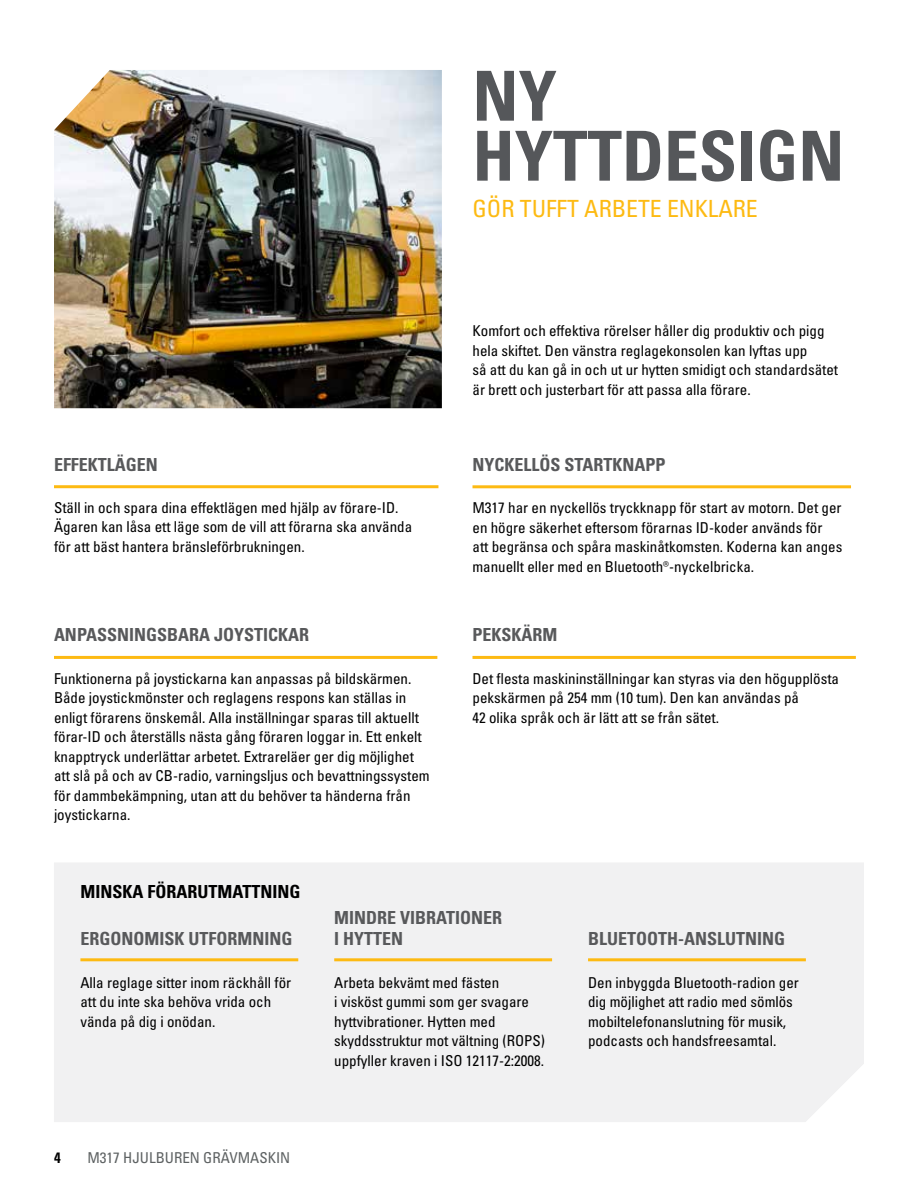
<style>
.page{position:relative;width:918px;height:1188px;background:#fff}
.page>*{position:absolute;margin:0;border:0;box-sizing:border-box;transform-origin:0 0}
.Headline_xl_gray{font:69px/60px "Univers LTCYR 67 Bold Cond";color:#55575a}
.Subhead_small_yellow{font:condensed 23.7px "Univers LTCYR 57";color:#fdba12}
.Subhead_small_gray{font:18px/21.6px "Univers LTCYR 67 Bold Cond";color:#58595b}
.Headline_small_black{font:18px "Univers LTCYR 67 Bold Cond";color:#000}
.Body_copy{font:condensed 15px/19.5px "Univers LTCYR 57";color:#000}
.t1{font:condensed 15px "Univers LTCYR 57";color:#5e6263}
.t2{font:15px "Univers LTCYR 67 Bold Cond";color:#000}
</style>
<div class="page">
<div style="left:54px;top:863px;width:810px;height:259px;background:#f1f1f2"></div>
<hr style="left:54px;top:485px;width:384px;height:3px;background:#fdba12">
<hr style="left:472px;top:485px;width:379px;height:3px;background:#fdba12">
<hr style="left:54px;top:656px;width:383px;height:3px;background:#fdba12">
<hr style="left:472px;top:656px;width:384px;height:3px;background:#fdba12">
<img style="left:54px;top:70px;width:388px;height:338px">
<hr style="left:80px;top:958px;width:218px;height:3px;background:#fdba12">
<hr style="left:334px;top:958px;width:218px;height:3px;background:#fdba12">
<hr style="left:588px;top:958px;width:218px;height:3px;background:#fdba12">
<p class="Headline_xl_gray" style="left:472px;top:65px;width:373px">NY<br>HYTTDESIGN</p>
<p class="Subhead_small_yellow" style="left:472px;top:193px;width:287px">GÖR TUFFT ARBETE ENKLARE</p>
<p class="Body_copy" style="left:472px;top:321px;width:367px">Komfort och effektiva rörelser håller dig produktiv och pigg hela skiftet. Den vänstra reglagekonsolen kan lyftas upp<br>så att du kan gå in och ut ur hytten smidigt och standardsätet är brett och justerbart för att passa alla förare.</p>
<p class="Subhead_small_gray" style="left:54px;top:453px;width:105px">EFFEKTLÄGEN</p>
<p class="Subhead_small_gray" style="left:472px;top:453px;width:194px">NYCKELLÖS STARTKNAPP</p>
<p class="Body_copy" style="left:54px;top:497px;width:360px">Ställ in och spara dina effektlägen med hjälp av förare-ID.<br>Ägaren kan låsa ett läge som de vill att förarna ska använda för att bäst hantera bränsleförbrukningen.</p>
<p class="Body_copy" style="left:472px;top:498px;width:371px">M317 har en nyckellös tryckknapp för start av motorn. Det ger en högre säkerhet eftersom förarnas ID-koder används för<br>att begränsa och spåra maskinåtkomsten. Koderna kan anges manuellt eller med en Bluetooth®-nyckelbricka.</p>
<p class="Subhead_small_gray" style="left:54px;top:624px;width:257px">ANPASSNINGSBARA JOYSTICKAR</p>
<p class="Subhead_small_gray" style="left:472px;top:624px;width:87px">PEKSKÄRM</p>
<p class="Body_copy" style="left:54px;top:668px;width:377px">Funktionerna på joystickarna kan anpassas på bildskärmen.<br>Både joystickmönster och reglagens respons kan ställas in enligt förarens önskemål. Alla inställningar sparas till aktuellt förar-ID och återställs nästa gång föraren loggar in. Ett enkelt knapptryck underlättar arbetet. Extrareläer ger dig möjlighet att slå på och av CB-radio, varningsljus och bevattningssystem för dammbekämpning, utan att du behöver ta händerna från joystickarna.</p>
<p class="Body_copy" style="left:472px;top:668px;width:368px">Det flesta maskininställningar kan styras via den högupplösta pekskärmen på 254 mm (10 tum). Den kan användas på<br>42 olika språk och är lätt att se från sätet.</p>
<p class="Headline_small_black" style="left:80px;top:881px;width:221px">MINSKA FÖRARUTMATTNING</p>
<p class="Subhead_small_gray" style="left:80px;top:927px;width:214px">ERGONOMISK UTFORMNING</p>
<p class="Subhead_small_gray" style="left:334px;top:906px;width:169px">MINDRE VIBRATIONER<br>I HYTTEN</p>
<p class="Subhead_small_gray" style="left:588px;top:927px;width:198px">BLUETOOTH-ANSLUTNING</p>
<p class="Body_copy" style="left:80px;top:972px;width:212px">Alla reglage sitter inom räckhåll för att du inte ska behöva vrida och vända på dig i onödan.</p>
<p class="Body_copy" style="left:334px;top:972px;width:212px">Arbeta bekvämt med fästen<br>i visköst gummi som ger svagare hyttvibrationer. Hytten med skyddsstruktur mot vältning (ROPS) uppfyller kraven i ISO 12117-2:2008.</p>
<p class="Body_copy" style="left:588px;top:972px;width:212px">Den inbyggda Bluetooth-radion ger dig möjlighet att radio med sömlös mobiltelefonanslutning för musik, podcasts och handsfreesamtal.</p>
<p class="t2" style="left:54px;top:1148px;width:8px">4</p>
<p class="t1" style="left:87px;top:1148px;width:204px">M317 HJULBUREN GRÄVMASKIN</p>
</div>
